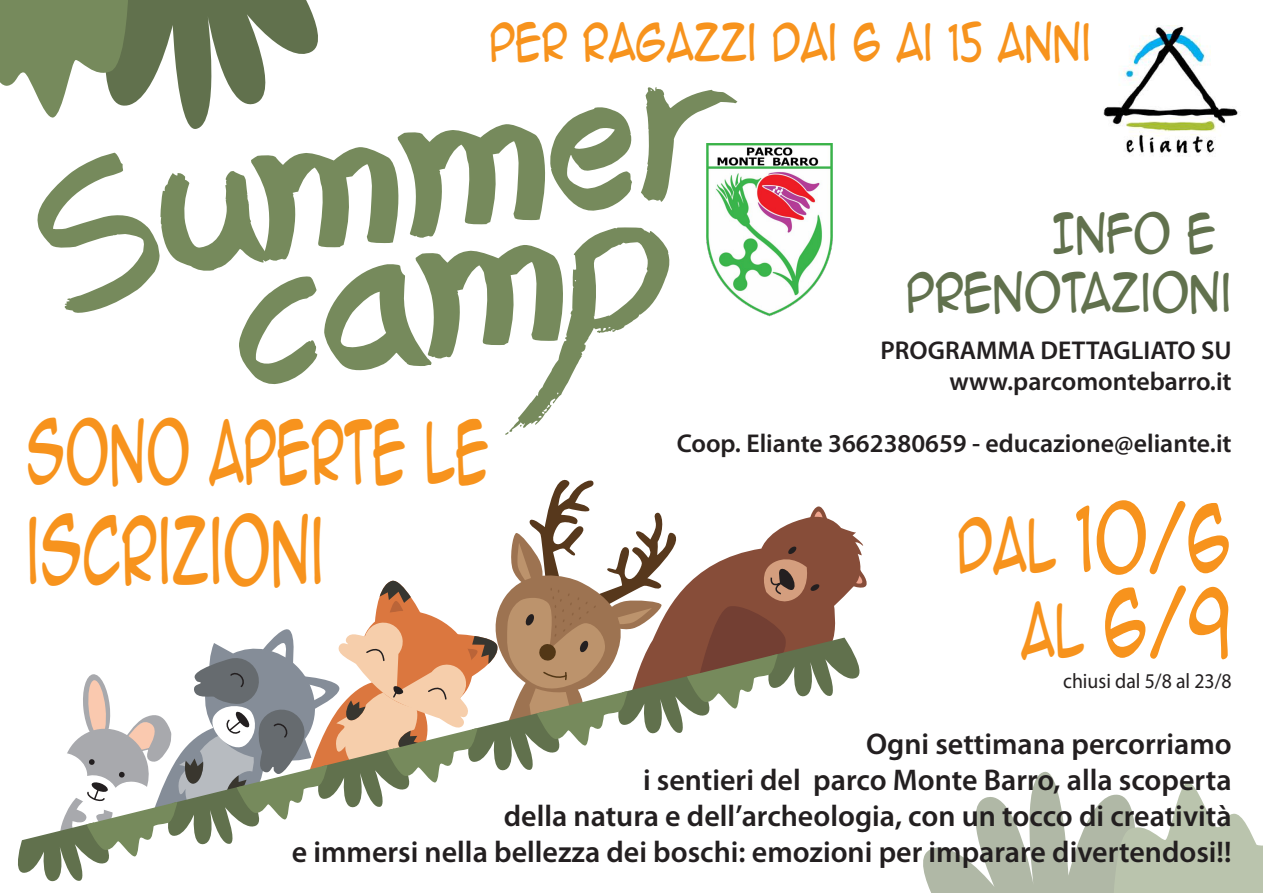
<style>
.page{position:relative;width:1263px;height:893px;background:#fff}
.page>*{position:absolute;margin:0;border:0;box-sizing:border-box;transform-origin:0 0}
.t1{font:222.75px "Lasting Love";color:#768a5c;scale:1.1 1}
.t2{font:85.35px "Anime Ace 2.0 BB";color:#f7931d;scale:.64 1}
.t3{font:84.3px "Anime Ace 2.0 BB";color:#f7931d;scale:.57 1}
.t4{font:78px "Anime Ace 2.0 BB";color:#f7931d;scale:.57 1}
.t5{font:48.9px/58.7px "Anime Ace 2.0 BB";color:#61714d;scale:.78 1}
.t6{font:47.25px "Anime Ace 2.0 BB";color:#f7931d;scale:.74 1}
.t7{font:600 30px/36px "Myriad Pro";color:#231f20;text-align:right}
.t8{font:600 25.8px/31px "Myriad Pro";color:#231f20;text-align:right}
.t9{font:21px "Myriad Pro";color:#231f20;scale:.94 1}
.s1{font-size:68.25px}
</style>
<div class="page">
<svg style="left:0;top:0;width:318px;height:129px"></svg>
<svg style="left:923px;top:772px;width:340px;height:121px"></svg>
<img style="left:1103px;top:25px;width:136px;height:129px">
<img style="left:706px;top:144px;width:126px;height:173px">
<svg style="left:18px;top:479px;width:849px;height:403px"></svg>
<h3 class="t6" style="left:489px;top:12px;width:815px">PER RAGAZZI DAI 6 AI 15 ANNI</h3>
<h1 class="t1" style="left:24px;top:130px;width:621px;rotate:-9deg">Summer</h1>
<h3 class="t5" style="left:906px;top:203px;width:419px;text-indent:146px">INFO E<br>PRENOTAZIONI</h3>
<h1 class="t1" style="left:219px;top:223px;width:403px;rotate:-9deg">camp</h1>
<p class="t8" style="left:880px;top:335px;width:353px">PROGRAMMA DETTAGLIATO SU www.parcomontebarro.it</p>
<p class="t8" style="left:677px;top:428px;width:556px">Coop. Eliante 3662380659 - educazione@eliante.it</p>
<h3 class="t4" style="left:26px;top:402px;width:814px">SONO APERTE LE</h3>
<h3 class="t3" style="left:26px;top:497px;width:525px">ISCRIZIONI</h3>
<h2 class="t2" style="left:956px;top:483px;width:431px"><span class="s1">DAL</span> 10/6</h2>
<h2 class="t2" style="left:1021px;top:568px;width:331px"><span class="s1">AL</span> 6/9</h2>
<p class="t9" style="left:1063px;top:668px;width:181px">chiusi dal 5/8 al 23/8</p>
<p class="t7" style="left:292px;top:725px;width:941px">Ogni settimana percorriamo<br>i sentieri del parco Monte Barro, alla scoperta<br>della natura e dell’archeologia, con un tocco di creatività<br>e immersi nella bellezza dei boschi: emozioni per imparare divertendosi!!</p>
</div>
